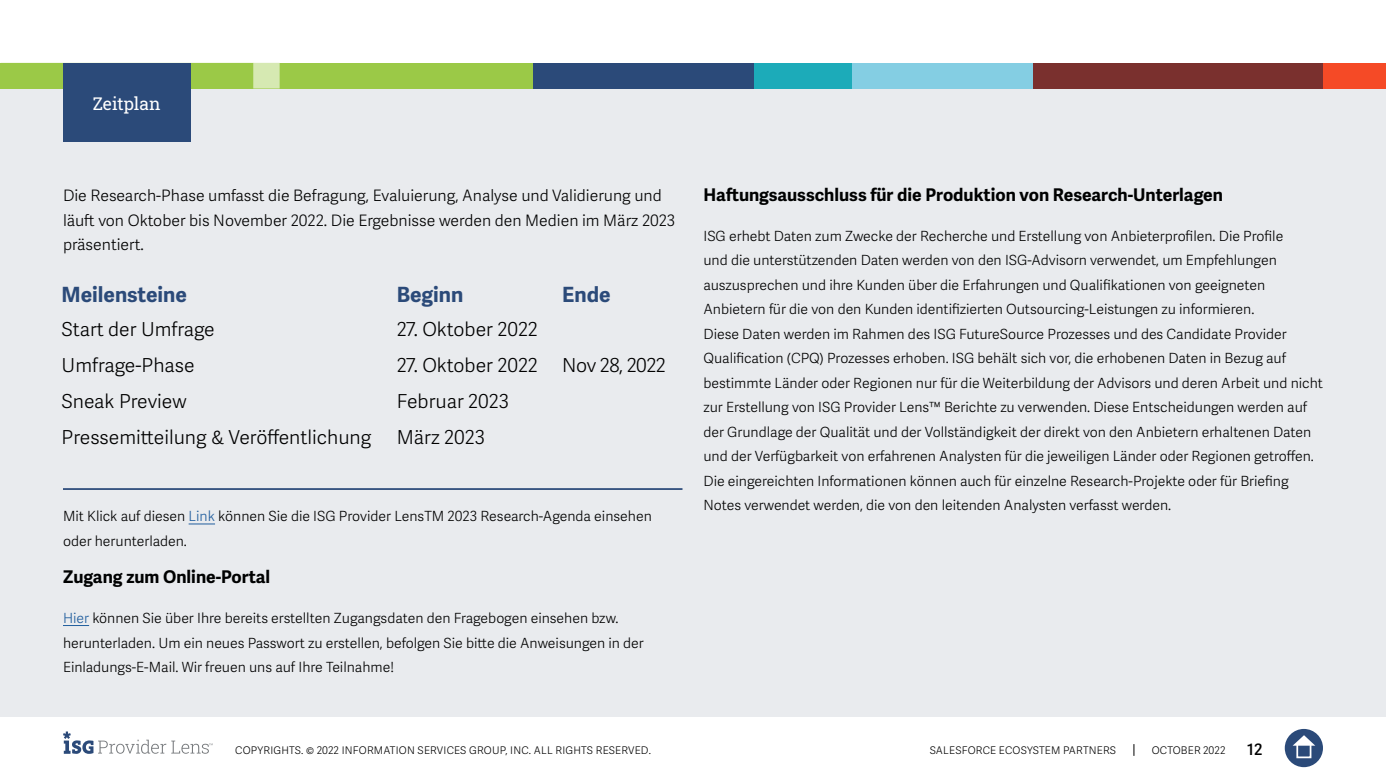
<style>
.page{position:relative;width:1386px;height:780px;background:#fff}
.page>*{position:absolute;margin:0;border:0;box-sizing:border-box;transform-origin:0 0}
.t1{font:700 21px "Adelle Sans";color:#2b4a79}
.t2{font:300 19.25px "Adelle Sans";color:#000}
.t3{font:300 19.25px "Adelle Sans";letter-spacing:-.02em;color:#000}
.t4{font:700 17.5px "Adelle Sans";color:#000101}
.t5{font:17.5px "Roboto Slab ISG P Regular";color:#fff}
.t6{font:300 15.75px/24.5px "Adelle Sans";color:#000}
.t7{font:600 15.75px "Adelle Sans";color:#000}
.t8{font:300 14px/24.5px "Adelle Sans";color:#000}
.t9{font:300 10.5px "Adelle Sans";letter-spacing:.02em;color:#000}
.s1{color:#215e9e}
</style>
<div class="page">
<svg style="left:1133px;top:744px;width:1px;height:12px"></svg>
<div style="left:1285px;top:729px;width:38px;height:38px;background:#2b4a79;border-radius:50%"></div>
<svg style="left:1293px;top:735px;width:22px;height:10px"></svg>
<div style="left:1296px;top:743px;width:15px;height:15px;border:2px solid #fff"></div>
<svg style="left:63px;top:731px;width:150px;height:23px"></svg>
<div style="left:0;top:63px;width:1386px;height:654px;background:#e9ebee"></div>
<div style="left:0;top:63px;width:533px;height:25px;background:#9bc947"></div>
<svg style="left:190px;top:63px;width:90px;height:25px"></svg>
<div style="left:533px;top:63px;width:223px;height:25px;background:#2b4a79"></div>
<div style="left:850px;top:63px;width:184px;height:25px;background:#84cee3"></div>
<div style="left:1323px;top:63px;width:63px;height:25px;background:#f54a26"></div>
<div style="left:1033px;top:63px;width:290px;height:25px;background:#7a302e"></div>
<div style="left:754px;top:63px;width:98px;height:25px;background:#1cabb9"></div>
<div style="left:63px;top:63px;width:127px;height:79px;background:#2b4a79"></div>
<hr style="left:63px;top:488px;width:619px;height:2px;background:#2b4a79">
<svg style="left:189px;top:523px;width:26px;height:1px"></svg>
<svg style="left:63px;top:625px;width:26px;height:1px"></svg>
<p class="t5" style="left:93px;top:91px;width:69px">Zeitplan</p>
<p class="t6" style="left:63px;top:184px;width:614px">Die Research-Phase umfasst die Befragung, Evaluierung, Analyse und Validierung und läuft von Oktober bis November 2022. Die Ergebnisse werden den Medien im März 2023 präsentiert.</p>
<h1 class="t1" style="left:62px;top:281px;width:127px">Meilensteine</h1>
<h1 class="t1" style="left:397px;top:281px;width:68px">Beginn</h1>
<h1 class="t1" style="left:562px;top:281px;width:50px">Ende</h1>
<h2 class="t2" style="left:62px;top:318px;width:155px">Start der Umfrage</h2>
<h2 class="t2" style="left:397px;top:318px;width:143px">27. Oktober 2022</h2>
<h2 class="t2" style="left:62px;top:354px;width:135px">Umfrage-Phase</h2>
<h2 class="t2" style="left:397px;top:354px;width:143px">27. Oktober 2022</h2>
<h2 class="t3" style="left:562px;top:354px;width:105px">Nov 28, 2022</h2>
<h2 class="t2" style="left:62px;top:390px;width:126px">Sneak Preview</h2>
<h2 class="t2" style="left:397px;top:390px;width:114px">Februar 2023</h2>
<h2 class="t2" style="left:62px;top:426px;width:311px">Pressemitteilung &amp; Veröffentlichung</h2>
<h2 class="t2" style="left:397px;top:426px;width:90px">März 2023</h2>
<p class="t8" style="left:63px;top:504px;width:590px">Mit Klick auf diesen <span class="s1">Link</span> können Sie die ISG Provider LensTM 2023 Research-Agenda einsehen oder herunterladen.</p>
<p class="t4" style="left:63px;top:566px;width:209px">Zugang zum Online-Portal</p>
<p class="t8" style="left:63px;top:606px;width:582px"><span class="s1">Hier</span> können Sie über Ihre bereits erstellten Zugangsdaten den Fragebogen einsehen bzw. herunterladen. Um ein neues Passwort zu erstellen, befolgen Sie bitte die Anweisungen in der<br>Einladungs-E-Mail. Wir freuen uns auf Ihre Teilnahme!</p>
<p class="t4" style="left:704px;top:184px;width:521px">Haftungsausschluss für die Produktion von Research-Unterlagen</p>
<p class="t8" style="left:704px;top:224px;width:621px">ISG erhebt Daten zum Zwecke der Recherche und Erstellung von Anbieterprofilen. Die Profile<br>und die unterstützenden Daten werden von den ISG-Advisorn verwendet, um Empfehlungen auszusprechen und ihre Kunden über die Erfahrungen und Qualifikationen von geeigneten Anbietern für die von den Kunden identifizierten Outsourcing-Leistungen zu informieren.<br>Diese Daten werden im Rahmen des ISG FutureSource Prozesses und des Candidate Provider Qualification (CPQ) Prozesses erhoben. ISG behält sich vor, die erhobenen Daten in Bezug auf bestimmte Länder oder Regionen nur für die Weiterbildung der Advisors und deren Arbeit und nicht zur Erstellung von ISG Provider Lens™ Berichte zu verwenden. Diese Entscheidungen werden auf der Grundlage der Qualität und der Vollständigkeit der direkt von den Anbietern erhaltenen Daten und der Verfügbarkeit von erfahrenen Analysten für die jeweiligen Länder oder Regionen getroffen.<br>Die eingereichten Informationen können auch für einzelne Research-Projekte oder für Briefing Notes verwendet werden, die von den leitenden Analysten verfasst werden.</p>
<p class="t9" style="left:235px;top:744px;width:417px">COPYRIGHTS. © 2022 INFORMATION SERVICES GROUP, INC. ALL RIGHTS RESERVED.</p>
<p class="t9" style="left:930px;top:744px;width:188px">SALESFORCE ECOSYSTEM PARTNERS</p>
<p class="t9" style="left:1152px;top:744px;width:75px">OCTOBER 2022</p>
<p class="t7" style="left:1247px;top:740px;width:17px">12</p>
</div>
